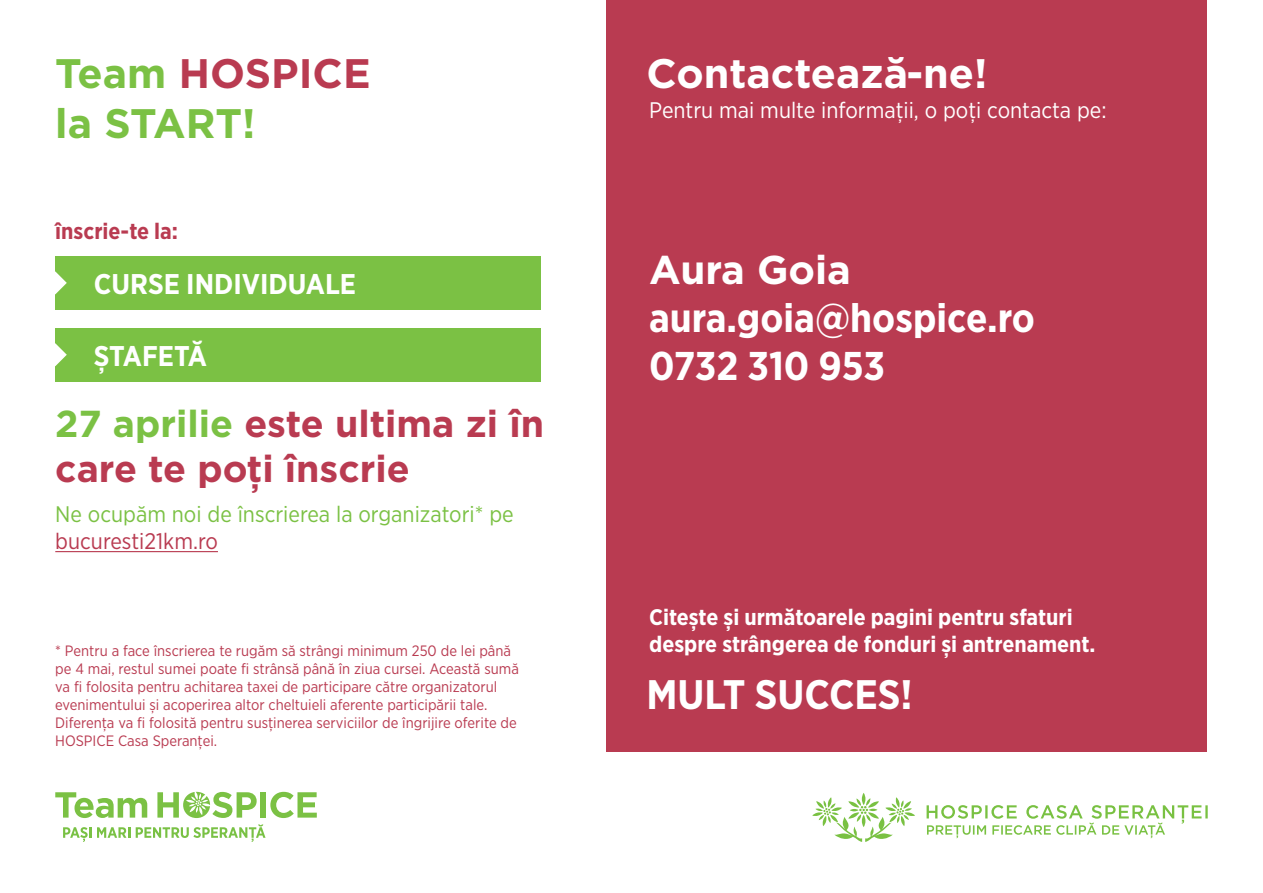
<style>
.page{position:relative;width:1263px;height:893px;background:#fff}
.page>*{position:absolute;margin:0;border:0;box-sizing:border-box;transform-origin:0 0}
.t1{font:700 41.25px "Gotham";color:#fff}
.t2{font:700 41.25px "Gotham";color:#b93b51}
.t3{font:700 41.25px "Gotham Narrow";color:#fff}
.t4{font:700 41.25px "Gotham";color:#7bc144}
.t5{font:700 40.05px "Gotham Narrow";color:#fff}
.t6{font:700 40.05px "Gotham";color:#fff}
.t7{font:700 37.5px/45px "Gotham";color:#b93b51}
.t8{font:700 28.5px "Gotham Narrow";color:#fff}
.t9{font:700 22.5px "Gotham Narrow";color:#fff}
.t10{font:22.5px/27px "Gotham Narrow";color:#7bc144}
.t11{font:22.5px "Gotham Narrow";color:#fff}
.t12{font:700 22.5px "Gotham Narrow";color:#b93b51}
.t13{font:15px/18px "Gotham Narrow";color:#b93b51}
.s1{color:#7bc144}
.s2{color:#b93b51}
</style>
<div class="page">
<hr style="left:55px;top:551px;width:163px;height:1px;background:#b93b51">
<div style="left:55px;top:256px;width:486px;height:54px;background:#7bc144"></div>
<div style="left:55px;top:328px;width:486px;height:54px;background:#7bc144"></div>
<svg style="left:55px;top:271px;width:12px;height:23px"></svg>
<svg style="left:55px;top:343px;width:12px;height:23px"></svg>
<div style="left:606px;top:0;width:601px;height:751px;background:#b93b51"></div>
<svg style="left:812px;top:793px;width:396px;height:49px"></svg>
<svg style="left:55px;top:792px;width:92px;height:26px"></svg>
<div style="left:260px;top:792px;width:6px;height:26px;background:#7bc144"></div>
<svg style="left:270px;top:792px;width:47px;height:26px"></svg>
<svg style="left:157px;top:792px;width:100px;height:26px"></svg>
<svg style="left:63px;top:827px;width:28px;height:15px"></svg>
<svg style="left:97px;top:827px;width:33px;height:11px"></svg>
<svg style="left:136px;top:824px;width:130px;height:18px"></svg>
<p class="t2" style="left:55px;top:46px;width:317px"><span class="s1">Team</span> HOSPICE</p>
<p class="t4" style="left:55px;top:96px;width:202px">la START!</p>
<p class="t12" style="left:55px;top:217px;width:124px">înscrie-te la:</p>
<p class="t8" style="left:94px;top:266px;width:264px">CURSE INDIVIDUALE</p>
<p class="t8" style="left:94px;top:338px;width:115px">ȘTAFETĂ</p>
<p class="t7" style="left:55px;top:401px;width:490px"><span class="s1">27 aprilie</span> este ultima zi în care te poţi înscrie</p>
<p class="t10" style="left:55px;top:500px;width:460px">Ne ocupăm noi de înscrierea la organizatori* pe <span class="s2">bucuresti21km.ro</span></p>
<p class="t13" style="left:55px;top:641px;width:465px">* Pentru a face înscrierea te rugăm să strângi minimum 250 de lei până pe 4 mai, restul sumei poate fi strânsă până în ziua cursei. Această sumă va fi folosita pentru achitarea taxei de participare către organizatorul evenimentului și acoperirea altor cheltuieli aferente participării tale.<br>Diferenţa va fi folosită pentru susţinerea serviciilor de îngrijire oferite de HOSPICE Casa Speranţei.</p>
<p class="t1" style="left:646px;top:46px;width:343px">Contactează-ne!</p>
<p class="t11" style="left:649px;top:96px;width:459px">Pentru mai multe informaţii, o poţi contacta pe:</p>
<p class="t6" style="left:649px;top:243px;width:203px">Aura Goia</p>
<p class="t5" style="left:649px;top:292px;width:387px">aura.goia@hospice.ro</p>
<p class="t5" style="left:649px;top:340px;width:237px">0732 310 953</p>
<p class="t9" style="left:649px;top:602px;width:425px">Citește și următoarele pagini pentru sfaturi</p>
<p class="t9" style="left:649px;top:629px;width:448px">despre strângerea de fonduri și antrenament.</p>
<p class="t3" style="left:646px;top:668px;width:268px">MULT SUCCES!</p>
</div>
